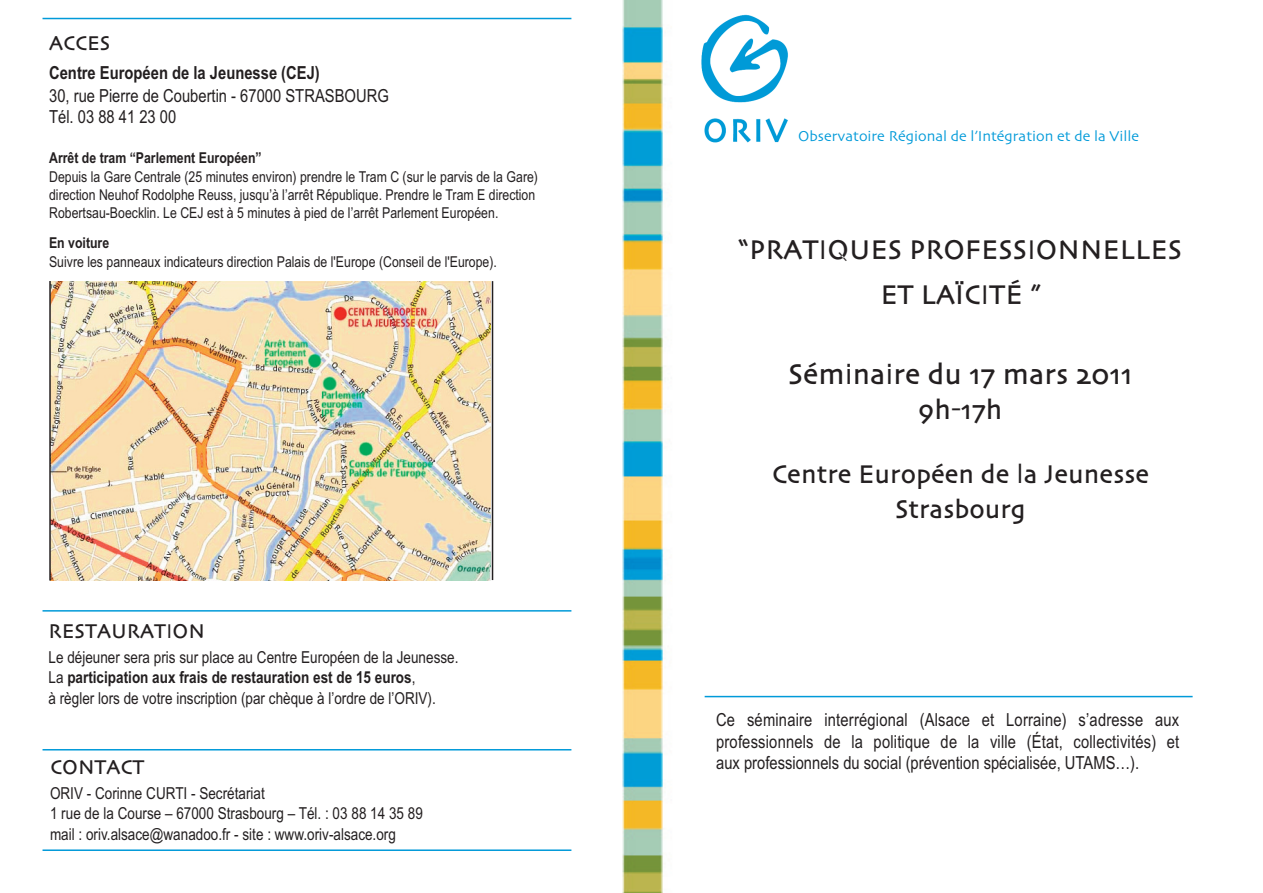
<style>
.page{position:relative;width:1263px;height:893px;background:#fff}
.page>*{position:absolute;margin:0;border:0;box-sizing:border-box;transform-origin:0 0}
.t1{font:700 30px "Skia";color:#231f20}
.t2{font:700 28.5px/45px "Skia";color:#231f20;text-align:center}
.t3{font:700 27px/34.5px "Skia";color:#231f20;text-align:center}
.t4{font:700 21px "Skia";color:#231f20}
.t5{font:18px/21.6px "Arial Narrow";color:#231f20}
.t6{font:700 18px "Arial Narrow";color:#231f20}
.t7{font:16.5px/20.4px "Arial Narrow";color:#231f20}
.t8{font:15px/18px "Arial Narrow";color:#231f20}
.t9{font:15px "Skia";color:#009ad9}
.t10{font:700 15px "Arial Narrow";color:#231f20}
.s1{font-weight:700}
</style>
<div class="page">
<img style="left:51px;top:282px;width:440px;height:299px">
<img style="left:701px;top:14px;width:87px;height:129px">
<img style="left:622px;top:1px;width:41px;height:892px">
<hr style="left:705px;top:696px;width:487px;height:1px;background:#009ad9">
<hr style="left:49px;top:281px;width:2px;height:300px;background:#231f20">
<hr style="left:492px;top:281px;width:1px;height:299px;background:#231f20">
<hr style="left:43px;top:18px;width:528px;height:1px;background:#009ad9">
<hr style="left:43px;top:610px;width:528px;height:2px;background:#009ad9">
<hr style="left:43px;top:749px;width:528px;height:1px;background:#009ad9">
<hr style="left:43px;top:849px;width:528px;height:2px;background:#009ad9">
<h3 class="t4" style="left:49px;top:30px;width:63px">ACCES</h3>
<p class="t6" style="left:49px;top:62px;width:272px">Centre Européen de la Jeunesse (CEJ)</p>
<p class="t5" style="left:49px;top:85px;width:341px">30, rue Pierre de Coubertin - 67000 STRASBOURG<br>Tél. 03 88 41 23 00</p>
<p class="t10" style="left:49px;top:149px;width:214px">Arrêt de tram “Parlement Européen”</p>
<p class="t8" style="left:49px;top:168px;width:490px">Depuis la Gare Centrale (25 minutes environ) prendre le Tram C (sur le parvis de la Gare) direction Neuhof Rodolphe Reuss, jusqu’à l’arrêt République. Prendre le Tram E direction<br>Robertsau-Boecklin. Le CEJ est à 5 minutes à pied de l’arrêt Parlement Européen.</p>
<p class="t10" style="left:49px;top:234px;width:62px">En voiture</p>
<p class="t8" style="left:49px;top:253px;width:449px">Suivre les panneaux indicateurs direction Palais de l'Europe (Conseil de l'Europe).</p>
<h3 class="t4" style="left:49px;top:618px;width:158px">RESTAURATION</h3>
<p class="t7" style="left:49px;top:647px;width:411px">Le déjeuner sera pris sur place au Centre Européen de la Jeunesse.<br>La <span class="s1">participation aux frais de restauration est de 15 euros</span>,<br>à règler lors de votre inscription (par chèque à l’ordre de l’ORIV).</p>
<h3 class="t4" style="left:50px;top:754px;width:96px">CONTACT</h3>
<p class="t7" style="left:50px;top:784px;width:374px">ORIV - Corinne CURTI - Secrétariat<br>1 rue de la Course – 67000 Strasbourg – Tél. : 03 88 14 35 89 mail : oriv.alsace@wanadoo.fr - site : www.oriv-alsace.org</p>
<p class="t9" style="left:798px;top:127px;width:342px">Observatoire Régional de l’Intégration et de la Ville</p>
<h2 class="t2" style="left:739px;top:226px;width:445px">“PRATIQUES PROFESSIONNELLES<br>ET LAÏCITÉ ”</h2>
<h1 class="t1" style="left:788px;top:356px;width:346px">Séminaire du 17 mars 2011</h1>
<h2 class="t2" style="left:918px;top:387px;width:86px">9h-17h</h2>
<h3 class="t3" style="left:772px;top:457px;width:379px">Centre Européen de la Jeunesse<br>Strasbourg</h3>
<p class="t5" style="left:716px;top:709px;width:465px;text-align:justify">Ce séminaire interrégional (Alsace et Lorraine) s’adresse aux professionnels de la politique de la ville (État, collectivités) et aux professionnels du social (prévention spécialisée, UTAMS…).</p>
</div>
